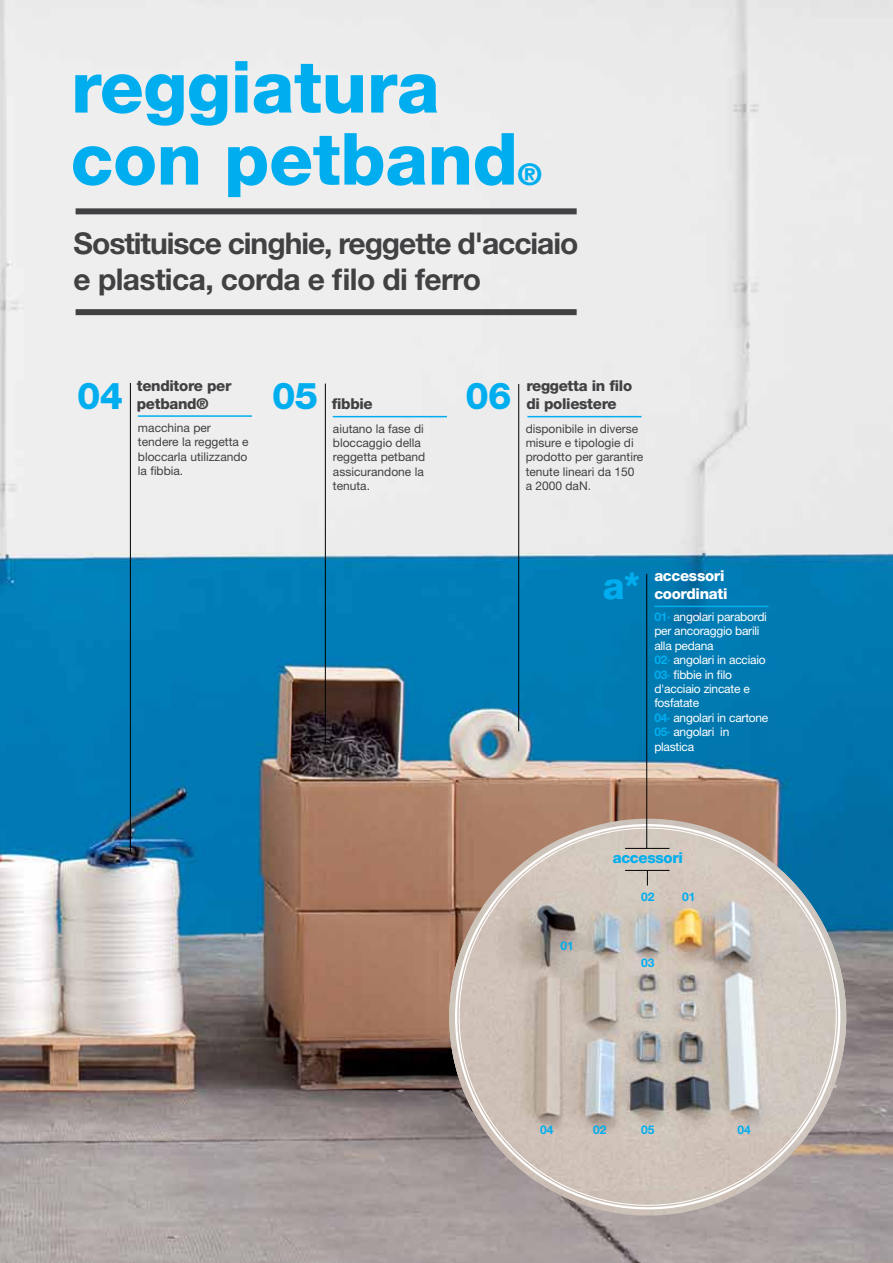
<style>
.page{position:relative;width:893px;height:1263px;background:#fff}
.page>*{position:absolute;margin:0;border:0;box-sizing:border-box;transform-origin:0 0}
.t1{font:800 72px/72px "Helvetica Neue";letter-spacing:-.005em;color:#00aeef}
.t2{font:800 37.05px "Helvetica Neue";color:#00aeef}
.t3{font:700 30px/36px "Helvetica Neue";letter-spacing:-.035em;color:#414042}
.t4{font:800 30px "Helvetica Neue";color:#00aeef}
.t5{font:800 15px/18px "Helvetica Neue";letter-spacing:-.02em;color:#414042}
.t6{font:800 15px/18px "Helvetica Neue";letter-spacing:-.02em;color:#fff}
.t7{font:800 15px "Helvetica Neue";letter-spacing:-.02em;color:#00aeef}
.t8{font:12px/14.4px "Helvetica Neue";color:#414042}
.t9{font:12px/14.4px "Helvetica Neue";letter-spacing:-.02em;color:#fff}
.t10{font:700 12px "Helvetica Neue";color:#00aeef}
.s1{font-weight:700;color:#00aeef}
</style>
<div class="page">
<img style="left:0;top:0;width:893px;height:1263px">
<hr style="left:654px;top:606px;width:114px;height:1px;background:#00aeef">
<img style="left:449px;top:1182px;width:397px;height:33px">
<img style="left:449px;top:837px;width:397px;height:345px">
<hr style="left:518px;top:384px;width:1px;height:347px;background:#000">
<hr style="left:325px;top:384px;width:1px;height:361px;background:#000">
<hr style="left:130px;top:383px;width:1px;height:470px;background:#000">
<hr style="left:527px;top:416px;width:114px;height:1px;background:#00aeef">
<hr style="left:333px;top:416px;width:114px;height:1px;background:#00aeef">
<hr style="left:138px;top:415px;width:114px;height:2px;background:#00aeef">
<img style="left:455px;top:824px;width:385px;height:367px">
<svg style="left:647px;top:871px;width:1px;height:14px"></svg>
<hr style="left:625px;top:870px;width:44px;height:1px;background:#000">
<hr style="left:625px;top:848px;width:44px;height:1px;background:#000">
<div style="left:76px;top:208px;width:501px;height:6px;background:#414042"></div>
<div style="left:76px;top:309px;width:501px;height:6px;background:#414042"></div>
<hr style="left:646px;top:574px;width:1px;height:274px;background:#000">
<h1 class="t1" style="left:71px;top:51px;width:449px">reggiatura con petband</h1>
<h3 class="t4" style="left:518px;top:156px;width:25px">®</h3>
<h3 class="t3" style="left:74px;top:225px;width:506px">Sostituisce cinghie, reggette d'acciaio e plastica, corda e filo di ferro</h3>
<p class="t5" style="left:137px;top:376px;width:96px">tenditore per petband®</p>
<h2 class="t2" style="left:77px;top:373px;width:47px">04</h2>
<h2 class="t2" style="left:272px;top:374px;width:47px">05</h2>
<h2 class="t2" style="left:465px;top:374px;width:47px">06</h2>
<p class="t5" style="left:526px;top:377px;width:107px">reggetta in filo</p>
<p class="t5" style="left:332px;top:395px;width:43px">fibbie</p>
<p class="t5" style="left:526px;top:395px;width:92px">di poliestere</p>
<p class="t8" style="left:138px;top:420px;width:112px">macchina per tendere la reggetta e bloccarla utilizzando la fibbia.</p>
<p class="t8" style="left:333px;top:421px;width:94px">aiutano la fase di bloccaggio della reggetta petband assicurandone la tenuta.</p>
<p class="t8" style="left:526px;top:421px;width:119px">disponibile in diverse misure e tipologie di prodotto per garantire tenute lineari da 150 a 2000 daN.</p>
<h2 class="t2" style="left:603px;top:564px;width:39px">a*</h2>
<p class="t6" style="left:654px;top:567px;width:75px">accessori coordinati</p>
<p class="t9" style="left:654px;top:609px;width:116px"><span class="s1">01·</span> angolari parabordi per ancoraggio barili alla pedana<br><span class="s1">02·</span> angolari in acciaio<br><span class="s1">03·</span> fibbie in filo d'acciaio zincate e fosfatate<br><span class="s1">04·</span> angolari in cartone<br><span class="s1">05·</span> angolari in plastica</p>
<p class="t7" style="left:613px;top:849px;width:72px">accessori</p>
<p class="t10" style="left:560px;top:938px;width:15px">01</p>
<p class="t10" style="left:641px;top:889px;width:15px">02</p>
<p class="t10" style="left:682px;top:889px;width:15px">01</p>
<p class="t10" style="left:641px;top:955px;width:15px">03</p>
<p class="t10" style="left:540px;top:1122px;width:15px">04</p>
<p class="t10" style="left:593px;top:1122px;width:15px">02</p>
<p class="t10" style="left:641px;top:1122px;width:15px">05</p>
<p class="t10" style="left:737px;top:1122px;width:15px">04</p>
</div>
